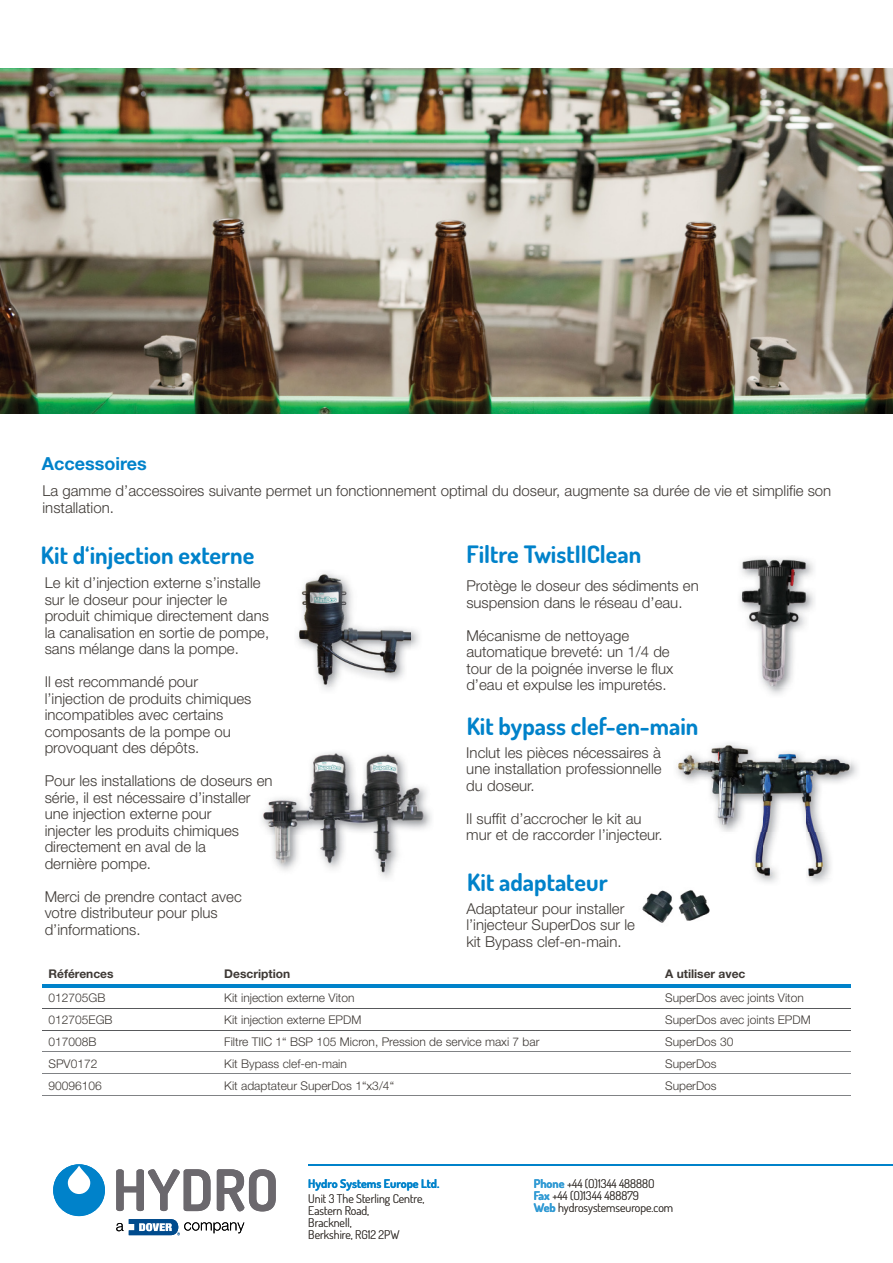
<style>
.page{position:relative;width:893px;height:1263px;background:#fff}
.page>*{position:absolute;margin:0;border:0;box-sizing:border-box;transform-origin:0 0}
.t1{font:700 24px "Dosis";color:#0082ca}
.t2{font:700 18px "Helvetica Neue";color:#0082ca}
.t3{font:300 15px/16.5px "Helvetica Neue";color:#3e3935}
.t4{font:300 12px "Helvetica Neue";color:#3e3935}
.t5{font:300 12px/12px "Dosis";color:#3e3935}
.t6{font:700 12px "Helvetica Neue";color:#3e3935}
.t7{font:700 12px "Dosis";color:#0082ca}
.s1{font-weight:700;color:#339bd4}
</style>
<div class="page">
<img style="left:0;top:69px;width:893px;height:345px">
<svg style="left:116px;top:1169px;width:94px;height:42px"></svg>
<svg style="left:217px;top:1169px;width:59px;height:42px"></svg>
<svg style="left:116px;top:1219px;width:128px;height:16px"></svg>
<div style="left:53px;top:1164px;width:52px;height:52px;background:#0082ca;border-radius:50%"></div>
<svg style="left:68px;top:1166px;width:22px;height:28px"></svg>
<hr style="left:308px;top:1164px;width:585px;height:2px;background:#0082ca">
<img style="left:738px;top:556px;width:75px;height:132px">
<img style="left:675px;top:744px;width:176px;height:133px">
<img style="left:385px;top:789px;width:47px;height:89px">
<img style="left:262px;top:752px;width:163px;height:125px">
<img style="left:322px;top:629px;width:97px;height:61px">
<img style="left:297px;top:572px;width:114px;height:114px">
<img style="left:642px;top:890px;width:68px;height:33px">
<hr style="left:43px;top:1051px;width:175px;height:1px;background:#808285">
<hr style="left:218px;top:1051px;width:441px;height:1px;background:#808285">
<hr style="left:659px;top:1051px;width:191px;height:1px;background:#808285">
<hr style="left:43px;top:1073px;width:175px;height:1px;background:#808285">
<hr style="left:218px;top:1073px;width:441px;height:1px;background:#808285">
<hr style="left:659px;top:1073px;width:191px;height:1px;background:#808285">
<hr style="left:43px;top:1095px;width:175px;height:1px;background:#808285">
<hr style="left:218px;top:1095px;width:441px;height:1px;background:#808285">
<hr style="left:659px;top:1095px;width:191px;height:1px;background:#808285">
<hr style="left:43px;top:985px;width:175px;height:3px;background:#0082ca">
<hr style="left:218px;top:985px;width:441px;height:3px;background:#0082ca">
<hr style="left:659px;top:985px;width:191px;height:3px;background:#0082ca">
<hr style="left:43px;top:1008px;width:175px;height:1px;background:#58595b">
<hr style="left:218px;top:1008px;width:441px;height:1px;background:#58595b">
<hr style="left:659px;top:1008px;width:191px;height:1px;background:#58595b">
<hr style="left:43px;top:1030px;width:175px;height:1px;background:#58595b">
<hr style="left:218px;top:1030px;width:441px;height:1px;background:#58595b">
<hr style="left:659px;top:1030px;width:191px;height:1px;background:#58595b">
<p class="t2" style="left:42px;top:452px;width:106px">Accessoires</p>
<p class="t3" style="left:43px;top:482px;width:790px">La gamme d’accessoires suivante permet un fonctionnement optimal du doseur, augmente sa durée de vie et simplifie son installation.</p>
<h1 class="t1" style="left:41px;top:540px;width:215px">Kit d‘injection externe</h1>
<p class="t3" style="left:45px;top:574px;width:226px">Le kit d’injection externe s’installe sur le doseur pour injecter le produit chimique directement dans la canalisation en sortie de pompe, sans mélange dans la pompe.</p>
<p class="t3" style="left:45px;top:673px;width:208px">Il est recommandé pour l’injection de produits chimiques incompatibles avec certains composants de la pompe ou provoquant des dépôts.</p>
<p class="t3" style="left:45px;top:772px;width:229px">Pour les installations de doseurs en série, il est nécessaire d’installer une injection externe pour<br>injecter les produits chimiques directement en aval de la<br>dernière pompe.</p>
<p class="t3" style="left:45px;top:888px;width:199px">Merci de prendre contact avec votre distributeur pour plus d’informations.</p>
<h1 class="t1" style="left:466px;top:539px;width:176px">Filtre TwistIIClean</h1>
<p class="t3" style="left:466px;top:577px;width:234px">Protège le doseur des sédiments en suspension dans le réseau d’eau.</p>
<p class="t3" style="left:466px;top:627px;width:208px">Mécanisme de nettoyage automatique breveté: un 1/4 de tour de la poignée inverse le flux d’eau et expulse les impuretés.</p>
<h1 class="t1" style="left:467px;top:710px;width:233px">Kit bypass clef-en-main</h1>
<p class="t3" style="left:466px;top:744px;width:197px;text-align:justify">Inclut les pièces nécessaires à une installation professionnelle du doseur.</p>
<p class="t3" style="left:466px;top:810px;width:198px">Il suffit d’accrocher le kit au mur et de raccorder l’injecteur.</p>
<h1 class="t1" style="left:467px;top:866px;width:142px">Kit adaptateur</h1>
<p class="t3" style="left:466px;top:900px;width:170px">Adaptateur pour installer l’injecteur SuperDos sur le kit Bypass clef-en-main.</p>
<p class="t6" style="left:49px;top:967px;width:67px">Références</p>
<p class="t6" style="left:224px;top:967px;width:67px">Description</p>
<p class="t6" style="left:665px;top:967px;width:82px">A utiliser avec</p>
<p class="t4" style="left:49px;top:990px;width:58px">012705GB</p>
<p class="t4" style="left:224px;top:990px;width:132px">Kit injection externe Viton</p>
<p class="t4" style="left:665px;top:990px;width:140px">SuperDos avec joints Viton</p>
<p class="t4" style="left:49px;top:1012px;width:66px">012705EGB</p>
<p class="t4" style="left:224px;top:1012px;width:139px">Kit injection externe EPDM</p>
<p class="t4" style="left:665px;top:1012px;width:147px">SuperDos avec joints EPDM</p>
<p class="t4" style="left:49px;top:1034px;width:50px">017008B</p>
<p class="t4" style="left:224px;top:1034px;width:317px">Filtre TIIC 1“ BSP 105 Micron, Pression de service maxi 7 bar</p>
<p class="t4" style="left:665px;top:1034px;width:70px">SuperDos 30</p>
<p class="t4" style="left:49px;top:1056px;width:50px">SPV0172</p>
<p class="t4" style="left:224px;top:1056px;width:124px">Kit Bypass clef-en-main</p>
<p class="t4" style="left:665px;top:1056px;width:53px">SuperDos</p>
<p class="t4" style="left:49px;top:1078px;width:55px">90096106</p>
<p class="t4" style="left:224px;top:1078px;width:171px">Kit adaptateur SuperDos 1“x3/4“</p>
<p class="t4" style="left:665px;top:1078px;width:53px">SuperDos</p>
<p class="t7" style="left:308px;top:1176px;width:133px">Hydro Systems Europe Ltd.</p>
<p class="t5" style="left:308px;top:1192px;width:118px">Unit 3 The Sterling Centre,<br>Eastern Road,<br>Bracknell,<br>Berkshire, RG12 2PW</p>
<p class="t5" style="left:534px;top:1177px;width:141px"><span class="s1">Phone</span> +44 (O)1344 48888O<br><span class="s1">Fax</span> +44 (O)1344 488879<br><span class="s1">Web</span> hydrosystemseurope.com</p>
</div>
